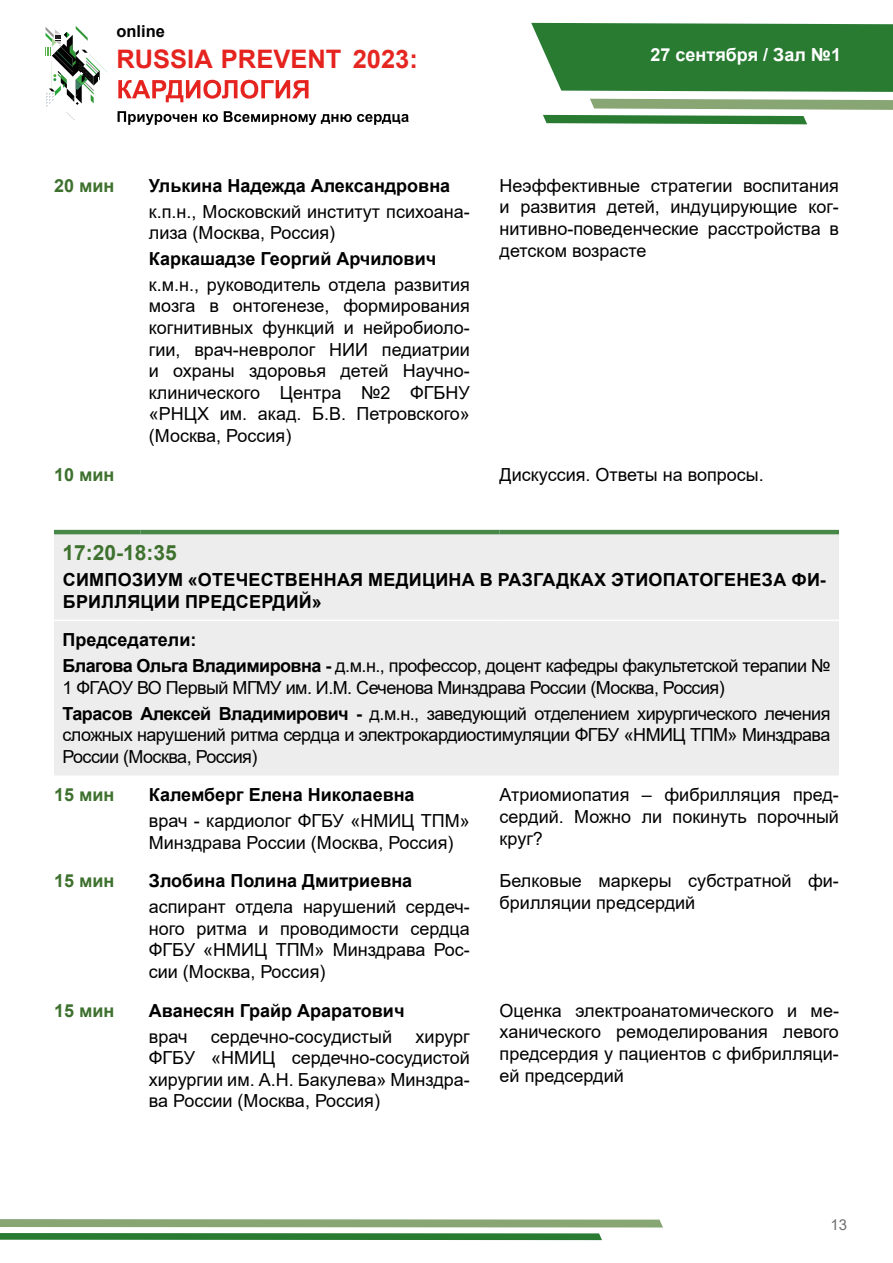
<style>
.page{position:relative;width:893px;height:1263px;background:#fff}
.page>*{position:absolute;margin:0;border:0;box-sizing:border-box;transform-origin:0 0}
.t1{font:700 25.5px "Arial";color:#e5231f}
.t2{font:700 25.5px "Arial";color:#e52721}
.t3{font:700 21px "Arial";color:#3e712e}
.t4{font:18px/21.6px "Arial";color:#000;text-align:justify}
.t5{font:18px/25.8px "Arial";letter-spacing:-.03em;color:#000}
.t6{font:700 18px/21.6px "Arial";color:#000}
.t7{font:700 18px "Arial";color:#3e712e}
.t8{font:700 18px "Arial";color:#fff}
.t9{font:700 16.5px "Arial";color:#000}
.t10{font:15px "Arial";color:#706f6f}
.s1{font-weight:700}
</style>
<div class="page">
<svg style="left:531px;top:23px;width:362px;height:69px"></svg>
<svg style="left:543px;top:99px;width:350px;height:25px"></svg>
<svg style="left:0;top:1233px;width:602px;height:7px"></svg>
<svg style="left:0;top:1219px;width:663px;height:8px"></svg>
<svg style="left:118px;top:80px;width:191px;height:22px"></svg>
<svg style="left:118px;top:111px;width:79px;height:14px"></svg>
<svg style="left:203px;top:114px;width:15px;height:8px"></svg>
<svg style="left:224px;top:111px;width:185px;height:14px"></svg>
<svg style="left:46px;top:26px;width:62px;height:94px"></svg>
<div style="left:54px;top:534px;width:785px;height:241px;background:#ededed"></div>
<hr style="left:54px;top:530px;width:86px;height:4px;background:#478748">
<hr style="left:140px;top:530px;width:360px;height:4px;background:#478748">
<hr style="left:500px;top:530px;width:339px;height:4px;background:#478748">
<hr style="left:54px;top:620px;width:86px;height:1px;background:#fff">
<hr style="left:140px;top:620px;width:360px;height:1px;background:#fff">
<hr style="left:500px;top:620px;width:339px;height:1px;background:#fff">
<p class="t9" style="left:116px;top:20px;width:50px">online</p>
<h1 class="t1" style="left:116px;top:41px;width:290px">RUSSIA PREVENT 2020</h1>
<h1 class="t2" style="left:353px;top:41px;width:67px">2023:</h1>
<p class="t8" style="left:651px;top:42px;width:192px">27 сентября / Зал №1</p>
<p class="t7" style="left:54px;top:173px;width:62px">20 мин</p>
<p class="t6" style="left:149px;top:175px;width:303px">Улькина Надежда Александровна</p>
<p class="t4" style="left:149px;top:200px;width:323px">к.п.н., Московский институт психоана&shy;лиза (Москва, Россия)</p>
<p class="t6" style="left:149px;top:248px;width:289px">Каркашадзе Георгий Арчилович</p>
<p class="t4" style="left:149px;top:274px;width:323px">к.м.н., руководитель отдела развития мозга в онтогенезе, формирования когнитивных функций и нейробиоло&shy;гии, врач-невролог НИИ педиатрии и охраны здоровья детей Научно&shy;клинического Центра №2 ФГБНУ «РНЦХ им. акад. Б.В. Петровского» (Москва, Россия)</p>
<p class="t4" style="left:500px;top:174px;width:341px">Неэффективные стратегии воспитания и развития детей, индуцирующие ког&shy;нитивно-поведенческие расстройства в детском возрасте</p>
<p class="t7" style="left:54px;top:462px;width:62px">10 мин</p>
<p class="t4" style="left:500px;top:463px;width:266px">Дискуссия. Ответы на вопросы.</p>
<p class="t3" style="left:63px;top:538px;width:116px">17:20-18:35</p>
<p class="t6" style="left:63px;top:569px;width:765px">СИМПОЗИУМ «ОТЕЧЕСТВЕННАЯ МЕДИЦИНА В РАЗГАДКАХ ЭТИОПАТОГЕНЕЗА ФИ-<br>БРИЛЛЯЦИИ ПРЕДСЕРДИЙ»</p>
<p class="t5" style="left:62px;top:627px;width:769px"><span class="s1">Председатели:<br>Благова Ольга Владимировна -</span> д.м.н., профессор, доцент кафедры факультетской терапии №</p>
<p class="t5" style="left:62px;top:674px;width:769px">1 ФГАОУ ВО Первый МГМУ им. И.М. Сеченова Минздрава России (Москва, Россия)<br><span class="s1">Тарасов Алексей Владимирович -</span> д.м.н., заведующий отделением хирургического лечения</p>
<p class="t5" style="left:62px;top:724px;width:769px;line-height:21.6px">сложных нарушений ритма сердца и электрокардиостимуляции ФГБУ «НМИЦ ТПМ» Минздрава<br>России (Москва, Россия)</p>
<p class="t7" style="left:54px;top:782px;width:62px">15 мин</p>
<p class="t6" style="left:149px;top:784px;width:267px">Калемберг Елена Николаевна</p>
<p class="t4" style="left:149px;top:810px;width:323px">врач - кардиолог ФГБУ «НМИЦ ТПМ»<br>Минздрава России (Москва, Россия)</p>
<p class="t4" style="left:500px;top:784px;width:341px">Атриомиопатия – фибрилляция пред&shy;сердий. Можно ли покинуть порочный круг?</p>
<p class="t7" style="left:54px;top:868px;width:62px">15 мин</p>
<p class="t6" style="left:149px;top:870px;width:265px">Злобина Полина Дмитриевна</p>
<p class="t4" style="left:149px;top:896px;width:323px">аспирант отдела нарушений сердеч&shy;ного ритма и проводимости сердца ФГБУ «НМИЦ ТПМ» Минздрава Рос&shy;сии (Москва, Россия)</p>
<p class="t7" style="left:54px;top:998px;width:62px">15 мин</p>
<p class="t6" style="left:149px;top:1000px;width:257px">Аванесян Грайр Араратович</p>
<p class="t4" style="left:149px;top:1025px;width:40px">врач</p>
<p class="t4" style="left:211px;top:1025px;width:183px">сердечно-сосудистый</p>
<p class="t4" style="left:149px;top:1025px;width:323px;text-indent:267px">хирург ФГБУ «НМИЦ сердечно-сосудистой хирургии им. А.Н. Бакулева» Минздра&shy;ва России (Москва, Россия)</p>
<p class="t4" style="left:500px;top:870px;width:341px">Белковые маркеры субстратной фи&shy;брилляции предсердий</p>
<p class="t4" style="left:500px;top:999px;width:341px">Оценка электроанатомического и ме&shy;ханического ремоделирования левого предсердия у пациентов с фибрилляци&shy;ей предсердий</p>
<p class="t10" style="left:831px;top:1215px;width:18px">13</p>
</div>
